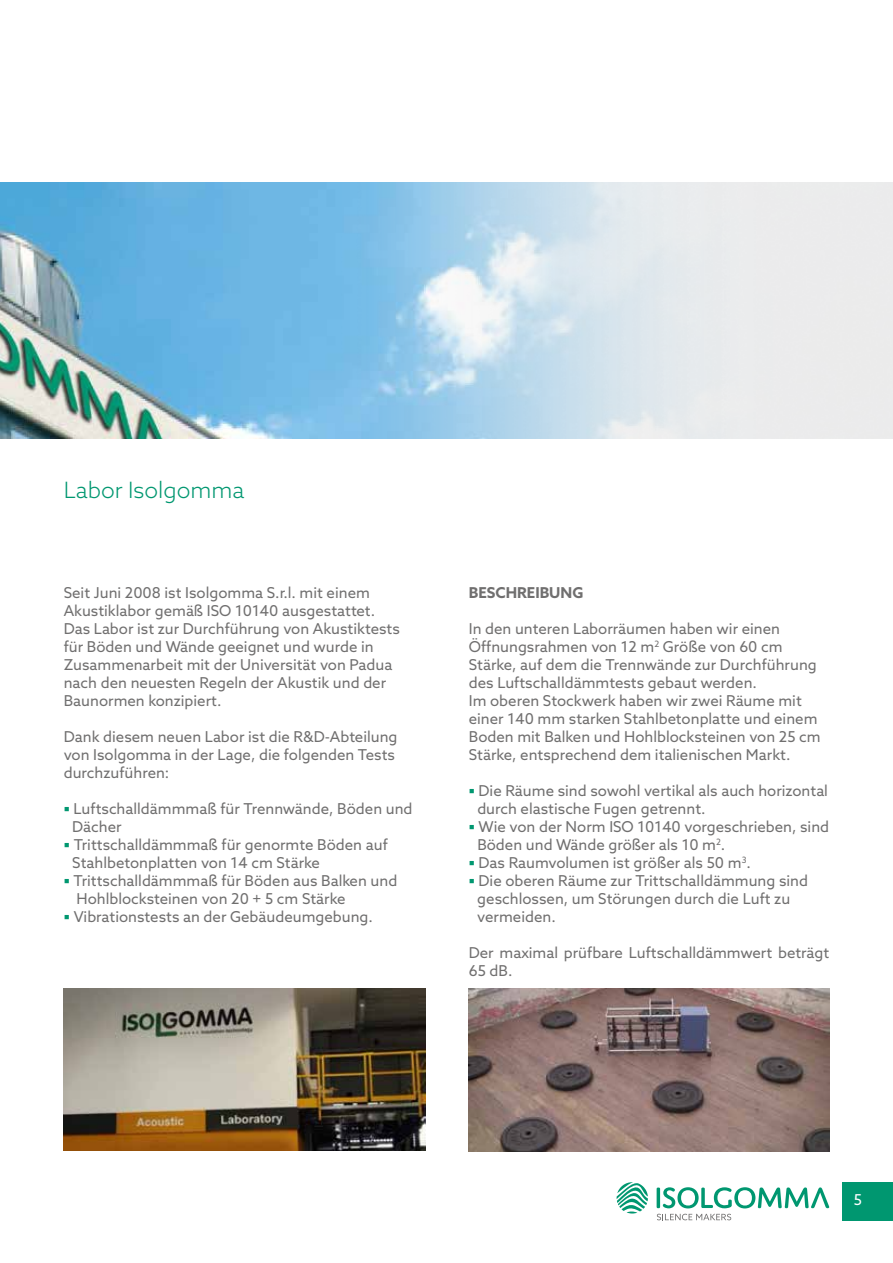
<style>
.page{position:relative;width:893px;height:1263px;background:#fff}
.page>*{position:absolute;margin:0;border:0;box-sizing:border-box;transform-origin:0 0}
.t1{font:300 22.5px "Azo Sans";color:#009770}
.t2{font:15px/18px "Azo Sans";color:#706f6f}
.t3{font:700 15px "Azo Sans";color:#706f6f}
.t4{font:15px "Azo Sans";color:#fff}
.s1{font-family:"Lato";font-weight:600;color:#009770}
</style>
<div class="page">
<div style="left:842px;top:1182px;width:51px;height:38px;background:#009770"></div>
<svg style="left:657px;top:1187px;width:172px;height:21px"></svg>
<svg style="left:657px;top:1214px;width:74px;height:6px"></svg>
<svg style="left:617px;top:1182px;width:31px;height:31px"></svg>
<img style="left:0;top:183px;width:32px;height:255px">
<img style="left:63px;top:988px;width:362px;height:163px">
<img style="left:469px;top:989px;width:360px;height:162px">
<img style="left:32px;top:183px;width:861px;height:255px">
<h1 class="t1" style="left:64px;top:475px;width:182px">Labor Isolgomma</h1>
<p class="t2" style="left:64px;top:583px;width:338px">Seit Juni 2008 ist Isolgomma S.r.l. mit einem Akustiklabor gemäß ISO 10140 ausgestattet.<br>Das Labor ist zur Durchführung von Akustiktests für Böden und Wände geeignet und wurde in Zusammenarbeit mit der Universität von Padua nach den neuesten Regeln der Akustik und der Baunormen konzipiert.</p>
<p class="t2" style="left:64px;top:727px;width:335px">Dank diesem neuen Labor ist die R&amp;D-Abteilung von Isolgomma in der Lage, die folgenden Tests durchzuführen:</p>
<p class="t2" style="left:72px;top:799px;width:342px;text-indent:-9px"><span class="s1">▪</span> Luftschalldämmmaß für Trennwände, Böden und<br>Dächer</p>
<p class="t2" style="left:72px;top:835px;width:317px;text-indent:-9px"><span class="s1">▪</span> Trittschalldämmmaß für genormte Böden auf<br>Stahlbetonplatten von 14 cm Stärke</p>
<p class="t2" style="left:77px;top:871px;width:322px;text-indent:-13px"><span class="s1">▪</span> Trittschalldämmmaß für Böden aus Balken und<br>Hohlblocksteinen von 20 + 5 cm Stärke</p>
<p class="t2" style="left:64px;top:907px;width:311px"><span class="s1">▪</span> Vibrationstests an der Gebäudeumgebung.</p>
<p class="t3" style="left:469px;top:582px;width:116px">BESCHREIBUNG</p>
<p class="t2" style="left:469px;top:619px;width:353px">In den unteren Laborräumen haben wir einen Öffnungsrahmen von 12 m<sup>2</sup> Größe von 60 cm Stärke, auf dem die Trennwände zur Durchführung des Luftschalldämmtests gebaut werden.<br>Im oberen Stockwerk haben wir zwei Räume mit einer 140 mm starken Stahlbetonplatte und einem Boden mit Balken und Hohlblocksteinen von 25 cm Stärke, entsprechend dem italienischen Markt.</p>
<p class="t2" style="left:477px;top:781px;width:352px;text-indent:-9px"><span class="s1">▪</span> Die Räume sind sowohl vertikal als auch horizontal durch elastische Fugen getrennt.</p>
<p class="t2" style="left:477px;top:817px;width:353px;text-indent:-9px"><span class="s1">▪</span> Wie von der Norm ISO 10140 vorgeschrieben, sind<br>Böden und Wände größer als 10 m<sup>2</sup>.</p>
<p class="t2" style="left:469px;top:853px;width:284px"><span class="s1">▪</span> Das Raumvolumen ist größer als 50 m<sup>3</sup>.</p>
<p class="t2" style="left:477px;top:871px;width:332px;text-indent:-9px"><span class="s1">▪</span> Die oberen Räume zur Trittschalldämmung sind geschlossen, um Störungen durch die Luft zu vermeiden.</p>
<p class="t2" style="left:469px;top:943px;width:362px">Der maximal prüfbare Luftschalldämmwert beträgt<br>65 dB.</p>
<p class="t4" style="left:854px;top:1190px;width:10px">5</p>
</div>
